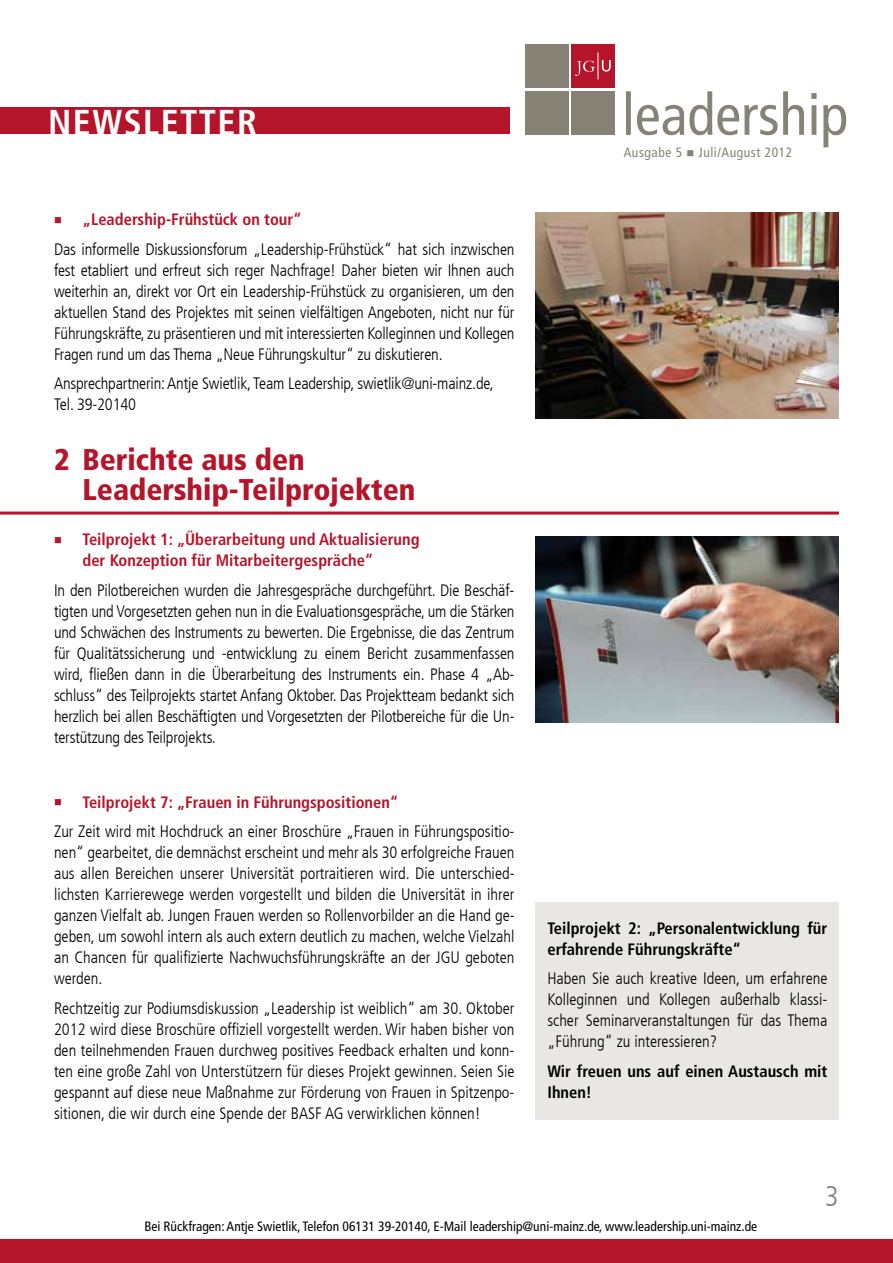
<style>
.page{position:relative;width:893px;height:1263px;background:#fff}
.page>*{position:absolute;margin:0;border:0;box-sizing:border-box;transform-origin:0 0}
.t1{font:700 condensed 36px "Frutiger LT Com";color:#fff}
.t2{font:900 condensed 30px/30px "Frutiger LT Com";color:#b5152b}
.t3{font:300 condensed 28.5px "Frutiger LT Com";color:#868275}
.t4{font:300 condensed 16.5px/21px "Frutiger LT Com";letter-spacing:-.01em;color:#000;text-align:justify}
.t5{font:700 condensed 16.5px/21px "Frutiger LT Com";color:#000}
.t6{font:700 condensed 16.5px/21px "Frutiger LT Com";color:#b5152b}
.t7{font:condensed 13.5px "Frutiger LT Com";color:#000}
.t8{font:condensed 13.5px "Frutiger LT Com";letter-spacing:.04em;color:#868275}
.s1{color:#b5152b}
.s2{font-weight:700;color:#b5152b}
</style>
<div class="page">
<div style="left:536px;top:902px;width:303px;height:217px;background:#e9e7e3"></div>
<div style="left:0;top:1240px;width:893px;height:23px;background:#b5152b"></div>
<svg style="left:626px;top:91px;width:220px;height:56px"></svg>
<div style="left:572px;top:45px;width:43px;height:43px;background:#b5152b"></div>
<svg style="left:575px;top:52px;width:36px;height:27px"></svg>
<div style="left:525px;top:45px;width:44px;height:43px;background:#868275"></div>
<div style="left:525px;top:91px;width:44px;height:43px;background:#868275"></div>
<div style="left:572px;top:91px;width:43px;height:43px;background:#868275"></div>
<div style="left:0;top:108px;width:510px;height:26px;background:#b5152b"></div>
<hr style="left:0;top:511px;width:839px;height:3px;background:#b5152b">
<img style="left:536px;top:213px;width:303px;height:206px">
<img style="left:536px;top:536px;width:303px;height:187px">
<h1 class="t1" style="left:48px;top:101px;width:46px">Newslette</h1>
<h1 class="t1" style="left:237px;top:101px;width:22px">r</h1>
<p class="t4" style="left:54px;top:205px;width:462px;line-height:29.5px"><span class="s1">■</span> <span class="s2">„Leadership-Frühstück on tour“<br></span>Das informelle Diskussionsforum „Leadership-Frühstück“ hat sich inzwischen</p>
<p class="t4" style="left:54px;top:259px;width:462px">fest etabliert und erfreut sich reger Nachfrage! Daher bieten wir Ihnen auch weiterhin an, direkt vor Ort ein Leadership-Frühstück zu organisieren, um den aktuellen Stand des Projektes mit seinen vielfältigen Angeboten, nicht nur für Führungskräfte, zu präsentieren und mit interessierten Kolleginnen und Kollegen Fragen rund um das Thema „Neue Führungskultur“ zu diskutieren.</p>
<p class="t4" style="left:54px;top:373px;width:441px">Ansprechpartnerin: Antje Swietlik, Team Leadership, swietlik@uni-mainz.de,<br>Tel. 39-20140</p>
<h2 class="t2" style="left:82px;top:444px;width:335px;text-indent:-28px">2 Berichte aus den<br>Leadership-Teilprojekten</h2>
<p class="t6" style="left:82px;top:529px;width:339px;text-indent:-28px">■ Teilprojekt 1: „Überarbeitung und Aktualisierung der Konzeption für Mitarbeitergespräche“</p>
<p class="t4" style="left:54px;top:579px;width:462px">In den Pilotbereichen wurden die Jahresgespräche durchgeführt. Die Beschäf&shy;tigten und Vorgesetzten gehen nun in die Evaluationsgespräche, um die Stärken und Schwächen des Instruments zu bewerten. Die Ergebnisse, die das Zentrum für Qualitätssicherung und -entwicklung zu einem Bericht zusammenfassen wird, fließen dann in die Überarbeitung des Instruments ein. Phase 4 „Ab&shy;schluss“ des Teilprojekts startet Anfang Oktober. Das Projektteam bedankt sich herzlich bei allen Beschäftigten und Vorgesetzten der Pilotbereiche für die Un&shy;terstützung des Teilprojekts.</p>
<p class="t4" style="left:54px;top:787px;width:462px;line-height:29.5px"><span class="s1">■</span> <span class="s2">Teilprojekt 7: „Frauen in Führungspositionen“<br></span>Zur Zeit wird mit Hochdruck an einer Broschüre „Frauen in Führungspositio-</p>
<p class="t4" style="left:54px;top:842px;width:462px">nen“ gearbeitet, die demnächst erscheint und mehr als 30 erfolgreiche Frauen aus allen Bereichen unserer Universität portraitieren wird. Die unterschied&shy;lichsten Karrierewege werden vorgestellt und bilden die Universität in ihrer ganzen Vielfalt ab. Jungen Frauen werden so Rollenvorbilder an die Hand ge&shy;geben, um sowohl intern als auch extern deutlich zu machen, welche Vielzahl an Chancen für qualifizierte Nachwuchsführungskräfte an der JGU geboten werden.</p>
<p class="t4" style="left:54px;top:998px;width:462px">Rechtzeitig zur Podiumsdiskussion „Leadership ist weiblich“ am 30. Oktober 2012 wird diese Broschüre offiziell vorgestellt werden. Wir haben bisher von den teilnehmenden Frauen durchweg positives Feedback erhalten und konn&shy;ten eine große Zahl von Unterstützern für dieses Projekt gewinnen. Seien Sie gespannt auf diese neue Maßnahme zur Förderung von Frauen in Spitzenpo&shy;sitionen, die wir durch eine Spende der BASF AG verwirklichen können!</p>
<p class="t8" style="left:624px;top:145px;width:170px">Ausgabe 5 ■ Juli/August 2012</p>
<p class="t5" style="left:547px;top:918px;width:281px">Teilprojekt 2: „Personalentwicklung für erfahrende Führungskräfte“</p>
<p class="t4" style="left:547px;top:968px;width:281px">Haben Sie auch kreative Ideen, um erfahrene Kolleginnen und Kollegen außerhalb klassi&shy;scher Seminarveranstaltungen für das Thema „Führung“ zu interessieren?</p>
<p class="t5" style="left:547px;top:1061px;width:281px">Wir freuen uns auf einen Austausch mit<br>Ihnen!</p>
<h3 class="t3" style="left:825px;top:1179px;width:15px">3</h3>
<p class="t7" style="left:144px;top:1218px;width:614px">Bei Rückfragen: Antje Swietlik, Telefon 06131 39-20140, E-Mail leadership@uni-mainz.de, www.leadership.uni-mainz.de</p>
</div>
